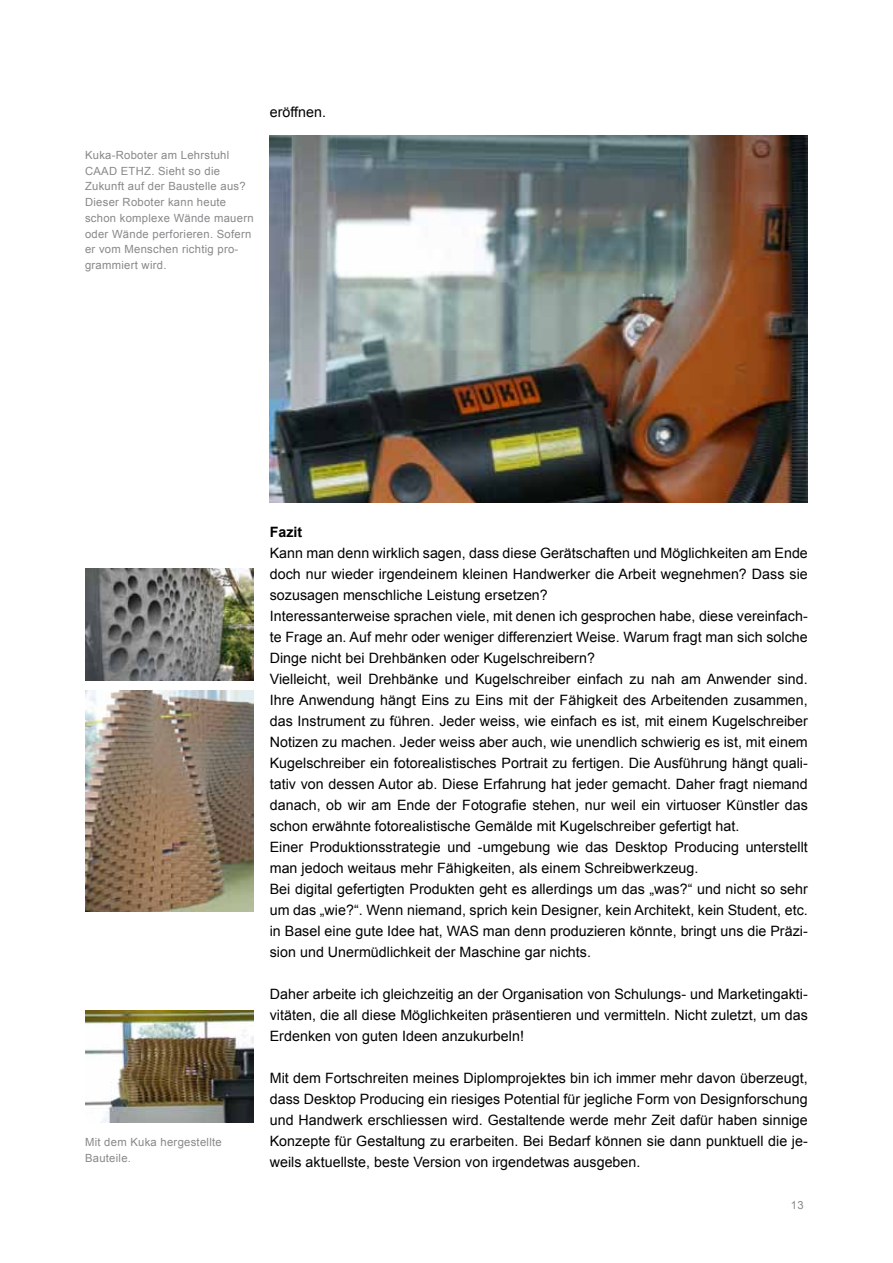
<style>
.page{position:relative;width:893px;height:1263px;background:#fff}
.page>*{position:absolute;margin:0;border:0;box-sizing:border-box;transform-origin:0 0}
.t1{font:14.25px/21px "Arial";letter-spacing:.005em;color:#000;text-align:justify}
.t2{font:700 14.25px "Arial";color:#000}
.t3{font:11.25px/15.8px "Arial";letter-spacing:.025em;color:#87888a}
</style>
<div class="page">
<img style="left:270px;top:135px;width:538px;height:368px">
<img style="left:85px;top:568px;width:169px;height:113px">
<svg style="left:100px;top:1122px;width:154px;height:1px"></svg>
<img style="left:85px;top:1010px;width:169px;height:112px">
<img style="left:85px;top:691px;width:169px;height:220px">
<p class="t3" style="left:85px;top:147px;width:170px">Kuka-Roboter am Lehrstuhl<br>CAAD ETHZ. Sieht so die<br>Zukunft auf der Baustelle aus?<br>Dieser Roboter kann heute schon komplexe Wände mauern oder Wände perforieren. Sofern er vom Menschen richtig pro&shy;grammiert wird.</p>
<p class="t1" style="left:270px;top:102px;width:58px">eröffnen.</p>
<p class="t3" style="left:85px;top:1134px;width:138px">Mit dem Kuka hergestellte<br>Bauteile.</p>
<p class="t2" style="left:270px;top:522px;width:34px">Fazit</p>
<p class="t1" style="left:270px;top:543px;width:540px;text-align:left">Kann man denn wirklich sagen, dass diese Gerätschaften und Möglichkeiten am Ende doch nur wieder irgendeinem kleinen Handwerker die Arbeit wegnehmen? Dass sie sozusagen menschliche Leistung ersetzen?<br>Interessanterweise sprachen viele, mit denen ich gesprochen habe, diese vereinfach&shy;te Frage an. Auf mehr oder weniger differenziert Weise. Warum fragt man sich solche Dinge nicht bei Drehbänken oder Kugelschreibern?<br>Vielleicht, weil Drehbänke und Kugelschreiber einfach zu nah am Anwender sind.<br>Ihre Anwendung hängt Eins zu Eins mit der Fähigkeit des Arbeitenden zusammen, das Instrument zu führen. Jeder weiss, wie einfach es ist, mit einem Kugelschreiber Notizen zu machen. Jeder weiss aber auch, wie unendlich schwierig es ist, mit einem Kugelschreiber ein fotorealistisches Portrait zu fertigen. Die Ausführung hängt quali&shy;tativ von dessen Autor ab. Diese Erfahrung hat jeder gemacht. Daher fragt niemand danach, ob wir am Ende der Fotografie stehen, nur weil ein virtuoser Künstler das schon erwähnte fotorealistische Gemälde mit Kugelschreiber gefertigt hat.<br>Einer Produktionsstrategie und -umgebung wie das Desktop Producing unterstellt man jedoch weitaus mehr Fähigkeiten, als einem Schreibwerkzeug.<br>Bei digital gefertigten Produkten geht es allerdings um das „was?“ und nicht so sehr um das „wie?“. Wenn niemand, sprich kein Designer, kein Architekt, kein Student, etc. in Basel eine gute Idee hat, WAS man denn produzieren könnte, bringt uns die Präzi&shy;sion und Unermüdlichkeit der Maschine gar nichts.</p>
<p class="t1" style="left:270px;top:984px;width:540px">Daher arbeite ich gleichzeitig an der Organisation von Schulungs- und Marketingakti&shy;vitäten, die all diese Möglichkeiten präsentieren und vermitteln. Nicht zuletzt, um das Erdenken von guten Ideen anzukurbeln!</p>
<p class="t1" style="left:270px;top:1068px;width:540px">Mit dem Fortschreiten meines Diplomprojektes bin ich immer mehr davon überzeugt, dass Desktop Producing ein riesiges Potential für jegliche Form von Designforschung und Handwerk erschliessen wird. Gestaltende werde mehr Zeit dafür haben sinnige Konzepte für Gestaltung zu erarbeiten. Bei Bedarf können sie dann punktuell die je&shy;weils aktuellste, beste Version von irgendetwas ausgeben.</p>
<p class="t3" style="left:791px;top:1197px;width:14px">13</p>
</div>
